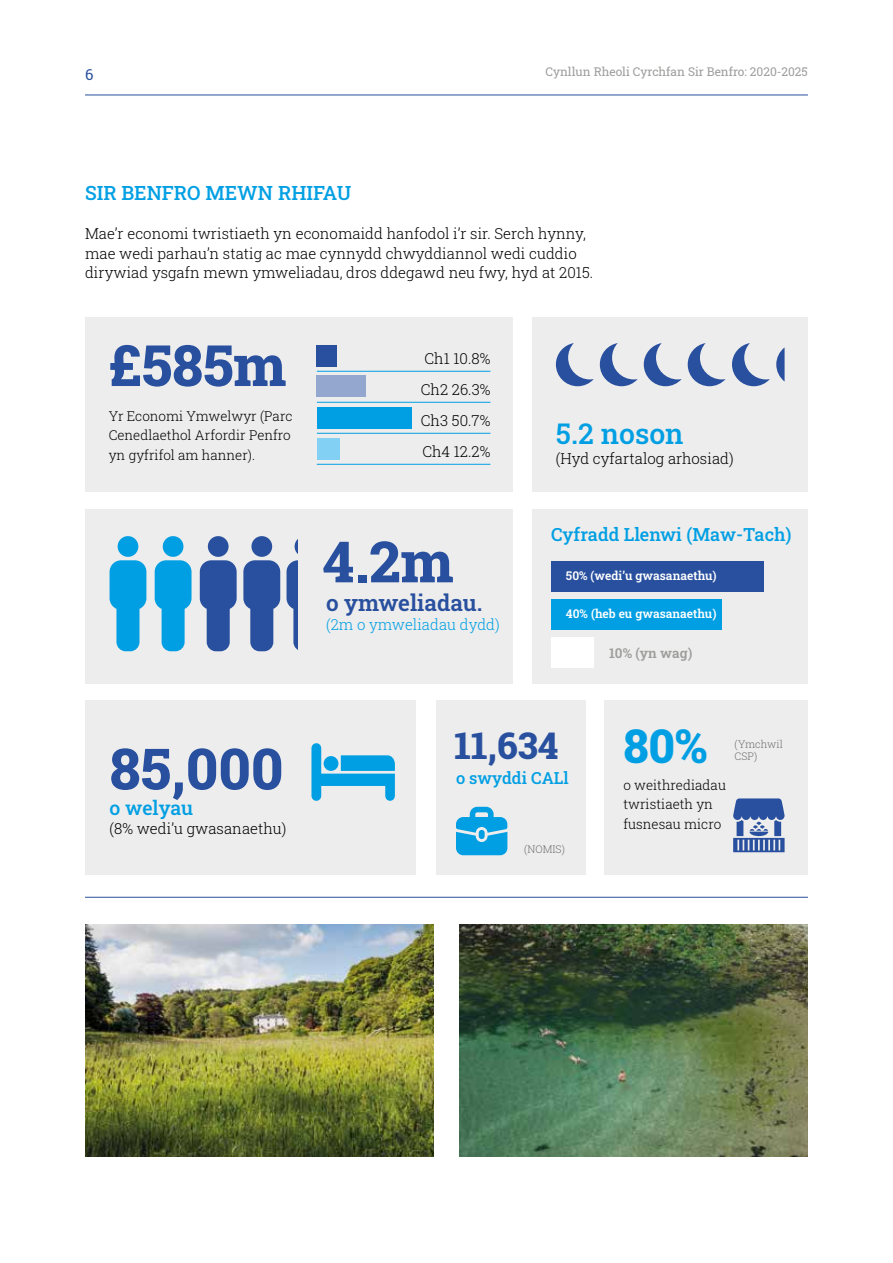
<style>
.page{position:relative;width:893px;height:1263px;background:#fff}
.page>*{position:absolute;margin:0;border:0;box-sizing:border-box;transform-origin:0 0}
.t1{font:800 57px "Roboto Slab";color:#29509e}
.t2{font:800 46.65px "Roboto Slab";color:#009fe3}
.t3{font:800 36.75px "Roboto Slab";color:#29509e}
.t4{font:500 28.5px "Roboto Slab";color:#009fe3}
.t5{font:600 22.5px "Roboto Slab";color:#29509e}
.t6{font:500 19.5px "Roboto Slab";color:#009fe3}
.t7{font:500 18px "Roboto Slab";color:#009fe3}
.t8{font:500 16.5px "Roboto Slab";color:#009fe3}
.t9{font:300 15px/31px "Roboto Slab";color:#000}
.t10{font:300 15px "Roboto Slab";color:#009fe3}
.t11{font:15px "Roboto Slab";color:#29509e}
.t12{font:300 13.5px/19.5px "Roboto Slab";color:#000}
.t13{font:600 13.5px "Roboto Slab";color:#9d9d9c}
.t14{font:600 12px "Roboto Slab";color:#fff}
.t15{font:12px "Roboto Slab";color:#9d9d9c}
.t16{font:300 10.5px/12.6px "Roboto Slab";color:#706f6f}
</style>
<div class="page">
<hr style="left:85px;top:95px;width:723px;height:1px;background:#29509e">
<div style="left:85px;top:318px;width:428px;height:174px;background:#ededed"></div>
<div style="left:85px;top:509px;width:428px;height:174px;background:#ededed"></div>
<div style="left:85px;top:701px;width:331px;height:174px;background:#ededed"></div>
<div style="left:532px;top:318px;width:276px;height:174px;background:#ededed"></div>
<div style="left:532px;top:509px;width:276px;height:174px;background:#ededed"></div>
<div style="left:436px;top:701px;width:150px;height:174px;background:#ededed"></div>
<div style="left:604px;top:701px;width:203px;height:174px;background:#ededed"></div>
<hr style="left:85px;top:897px;width:723px;height:1px;background:#29509e">
<svg style="left:110px;top:536px;width:36px;height:115px"></svg>
<svg style="left:155px;top:536px;width:37px;height:115px"></svg>
<svg style="left:200px;top:536px;width:37px;height:115px"></svg>
<svg style="left:243px;top:536px;width:37px;height:115px"></svg>
<svg style="left:287px;top:539px;width:11px;height:111px"></svg>
<svg style="left:556px;top:343px;width:38px;height:43px"></svg>
<svg style="left:600px;top:343px;width:38px;height:43px"></svg>
<svg style="left:644px;top:343px;width:38px;height:43px"></svg>
<svg style="left:688px;top:343px;width:38px;height:43px"></svg>
<svg style="left:732px;top:343px;width:38px;height:43px"></svg>
<svg style="left:776px;top:347px;width:9px;height:35px"></svg>
<svg style="left:311px;top:743px;width:84px;height:58px"></svg>
<hr style="left:317px;top:371px;width:173px;height:1px;background:#009fe3">
<hr style="left:317px;top:402px;width:173px;height:1px;background:#009fe3">
<hr style="left:317px;top:433px;width:173px;height:1px;background:#009fe3">
<hr style="left:317px;top:464px;width:173px;height:1px;background:#009fe3">
<div style="left:317px;top:439px;width:23px;height:21px;background:#83d0f5"></div>
<div style="left:317px;top:408px;width:94px;height:21px;background:#009fe3"></div>
<div style="left:317px;top:376px;width:49px;height:21px;background:#94a8cf"></div>
<div style="left:317px;top:346px;width:20px;height:21px;background:#29509e"></div>
<div style="left:551px;top:561px;width:213px;height:30px;background:#29509e"></div>
<div style="left:551px;top:599px;width:170px;height:31px;background:#009fe3"></div>
<div style="left:551px;top:637px;width:43px;height:31px;background:#fff"></div>
<svg style="left:733px;top:798px;width:52px;height:54px"></svg>
<svg style="left:456px;top:807px;width:51px;height:48px"></svg>
<div style="left:479px;top:830px;width:6px;height:9px;background:#009fe3;border-radius:3px"></div>
<img style="left:85px;top:925px;width:349px;height:232px">
<img style="left:459px;top:925px;width:349px;height:232px">
<p class="t11" style="left:85px;top:64px;width:10px">6</p>
<p class="t15" style="left:545px;top:64px;width:264px">Cynllun Rheoli Cyrchfan Sir Benfro: 2020-2025</p>
<h3 class="t6" style="left:85px;top:180px;width:268px">SIR BENFRO MEWN RHIFAU</h3>
<p class="t9" style="left:85px;top:224px;width:510px;line-height:19.5px">Mae’r economi twristiaeth yn economaidd hanfodol i’r sir. Serch hynny, mae wedi parhau’n statig ac mae cynnydd chwyddiannol wedi cuddio dirywiad ysgafn mewn ymweliadau, dros ddegawd neu fwy, hyd at 2015.</p>
<h1 class="t1" style="left:109px;top:326px;width:179px">£585m</h1>
<p class="t12" style="left:109px;top:406px;width:185px">Yr Economi Ymwelwyr (Parc<br>Cenedlaethol Arfordir Penfro yn gyfrifol am hanner).</p>
<h1 class="t1" style="left:110px;top:730px;width:175px">85,000</h1>
<h3 class="t6" style="left:110px;top:794px;width:85px">o welyau</h3>
<p class="t9" style="left:110px;top:813px;width:178px">(8% wedi’u gwasanaethu)</p>
<p class="t9" style="left:421px;top:342px;width:71px;text-align:justify">Ch1 10.8% Ch2 26.3% Ch3 50.7% Ch4 12.2%</p>
<h1 class="t1" style="left:322px;top:523px;width:133px">4.2m</h1>
<h3 class="t5" style="left:326px;top:587px;width:158px">o ymweliadau.</h3>
<p class="t10" style="left:326px;top:615px;width:175px">(2m o ymweliadau dydd)</p>
<h3 class="t4" style="left:556px;top:414px;width:129px">5.2 noson</h3>
<p class="t9" style="left:556px;top:442px;width:179px">(Hyd cyfartalog arhosiad)</p>
<p class="t7" style="left:551px;top:523px;width:242px">Cyfradd Llenwi (Maw-Tach)</p>
<p class="t14" style="left:566px;top:567px;width:152px">50% (wedi’u gwasanaethu)</p>
<p class="t14" style="left:566px;top:605px;width:152px">40% (heb eu gwasanaethu)</p>
<p class="t13" style="left:609px;top:644px;width:85px">10% (yn wag)</p>
<h3 class="t3" style="left:454px;top:720px;width:105px">11,634</h3>
<h2 class="t2" style="left:623px;top:714px;width:86px">80%</h2>
<p class="t8" style="left:456px;top:766px;width:114px">o swyddi CALl</p>
<p class="t16" style="left:524px;top:842px;width:42px">(NOMIS)</p>
<p class="t12" style="left:623px;top:775px;width:104px">o weithrediadau twristiaeth yn fusnesau micro</p>
<p class="t16" style="left:735px;top:737px;width:50px">(Ymchwil<br>CSP)</p>
</div>
